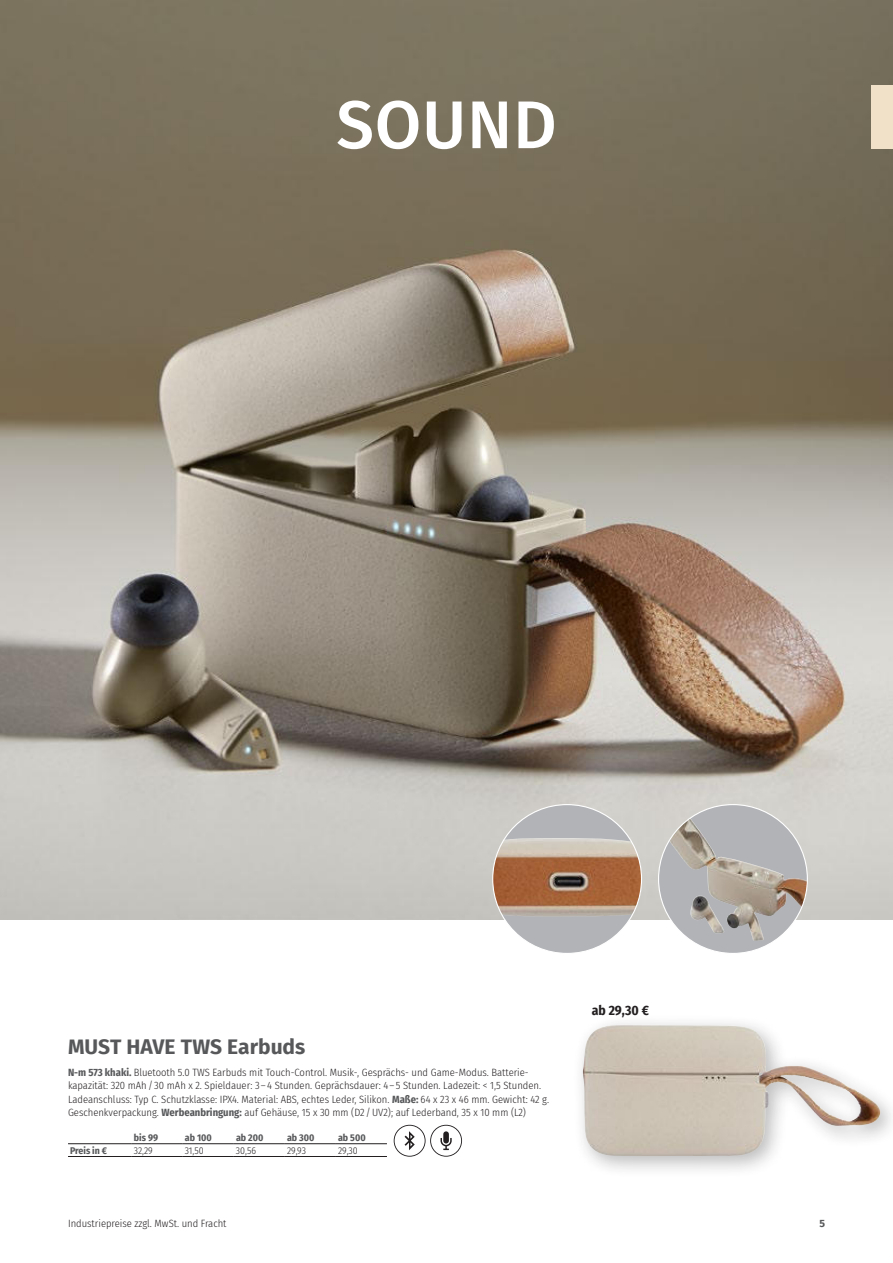
<style>
.page{position:relative;width:893px;height:1263px;background:#fff}
.page>*{position:absolute;margin:0;border:0;box-sizing:border-box;transform-origin:0 0}
.t1{font:500 67.5px "Fira Sans";letter-spacing:.01em;color:#fff}
.t2{font:700 21px "Fira Sans";color:#57585a}
.t3{font:700 13.5px "Fira Sans Condensed";color:#231f20}
.t4{font:300 10.5px/13.5px "Fira Sans Condensed";color:#231f20}
.t5{font:700 10.5px "Fira Sans";color:#57585a}
.t6{font:700 9.75px "Fira Sans Condensed";color:#57585a}
.t7{font:300 9.75px "Fira Sans Condensed";letter-spacing:-.01em;color:#231f20}
.s1{font-weight:700;color:#57585a}
</style>
<div class="page">
<hr style="left:68px;top:1156px;width:64px;height:1px;background:#231f20">
<hr style="left:132px;top:1156px;width:51px;height:1px;background:#231f20">
<hr style="left:183px;top:1156px;width:51px;height:1px;background:#231f20">
<hr style="left:234px;top:1156px;width:51px;height:1px;background:#231f20">
<hr style="left:285px;top:1156px;width:51px;height:1px;background:#231f20">
<hr style="left:336px;top:1156px;width:51px;height:1px;background:#231f20">
<hr style="left:183px;top:1143px;width:51px;height:1px;background:#231f20">
<hr style="left:234px;top:1143px;width:51px;height:1px;background:#231f20">
<hr style="left:285px;top:1143px;width:51px;height:1px;background:#231f20">
<hr style="left:336px;top:1143px;width:51px;height:1px;background:#231f20">
<hr style="left:68px;top:1143px;width:64px;height:1px;background:#231f20">
<hr style="left:132px;top:1143px;width:51px;height:1px;background:#231f20">
<div style="left:572px;top:1013px;width:321px;height:165px;background:#231f20;opacity:.3"></div>
<img style="left:583px;top:1025px;width:298px;height:131px">
<img style="left:0;top:0;width:893px;height:919px">
<div style="left:493px;top:804px;width:148px;height:149px;background:#b2b3b7;border-radius:50%"></div>
<img style="left:493px;top:838px;width:148px;height:79px">
<div style="left:658px;top:804px;width:149px;height:149px;background:#b2b3b7;border-radius:50%"></div>
<img style="left:669px;top:818px;width:138px;height:123px">
<svg style="left:394px;top:1125px;width:68px;height:32px"></svg>
<div style="left:872px;top:85px;width:21px;height:63px;background:#f1e1c9"></div>
<h1 class="t1" style="left:336px;top:77px;width:222px">SOUND</h1>
<h2 class="t2" style="left:68px;top:1031px;width:239px">MUST HAVE TWS Earbuds</h2>
<p class="t4" style="left:68px;top:1065px;width:482px"><span class="s1">N-m 573 khaki.</span> Bluetooth 5.0 TWS Earbuds mit Touch-Control. Musik-, Gesprächs- und Game-Modus. Batterie&shy;kapazität: 320 mAh / 30 mAh x 2. Spieldauer: 3 – 4 Stunden. Geprächsdauer: 4 – 5 Stunden. Ladezeit: &lt; 1,5 Stunden.<br>Ladeanschluss: Typ C. Schutzklasse: IPX4. Material: ABS, echtes Leder, Silikon. <span class="s1">Maße:</span> 64 x 23 x 46 mm. Gewicht: 42 g.<br>Geschenkverpackung. <span class="s1">Werbeanbringung:</span> auf Gehäuse, 15 x 30 mm (D2 / UV2); auf Lederband, 35 x 10 mm (L2)</p>
<p class="t6" style="left:134px;top:1130px;width:26px">bis 99</p>
<p class="t6" style="left:185px;top:1130px;width:28px">ab 100</p>
<p class="t6" style="left:236px;top:1130px;width:29px">ab 200</p>
<p class="t6" style="left:287px;top:1130px;width:29px">ab 300</p>
<p class="t6" style="left:338px;top:1130px;width:29px">ab 500</p>
<p class="t6" style="left:70px;top:1143px;width:39px">Preis in €</p>
<p class="t7" style="left:134px;top:1143px;width:20px">32,29</p>
<p class="t7" style="left:185px;top:1143px;width:20px">31,50</p>
<p class="t7" style="left:236px;top:1143px;width:22px">30,56</p>
<p class="t7" style="left:287px;top:1143px;width:20px">29,93</p>
<p class="t7" style="left:338px;top:1143px;width:21px">29,30</p>
<p class="t4" style="left:68px;top:1217px;width:160px">Industriepreise zzgl. MwSt. und Fracht</p>
<p class="t3" style="left:592px;top:1000px;width:59px">ab 29,30 €</p>
<p class="t5" style="left:819px;top:1216px;width:7px">5</p>
</div>
